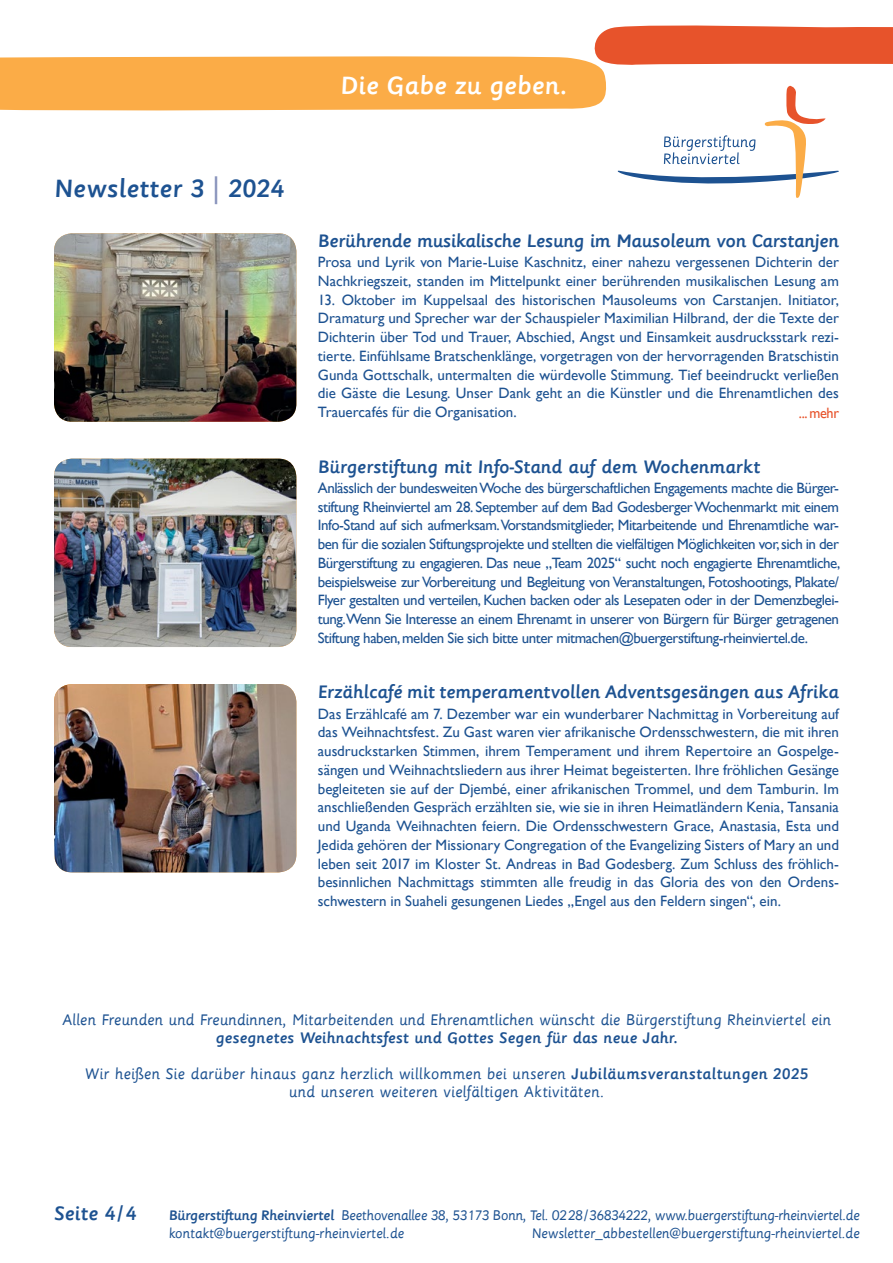
<style>
.page{position:relative;width:893px;height:1263px;background:#fff}
.page>*{position:absolute;margin:0;border:0;box-sizing:border-box;transform-origin:0 0}
.t1{font:500 27px "Sassoon Primary Com";letter-spacing:.005em;color:#1d5291}
.t2{font:500 27px "Sassoon Primary Com";color:#fff}
.t3{font:500 21px "Sassoon Primary Com";letter-spacing:.005em;color:#1d5291}
.t4{font:500 19.5px "Sassoon Primary Com";letter-spacing:-.015em;color:#1d5291}
.t5{font:16.5px/18px "Sassoon Primary Com";color:#1d5291;text-align:center}
.t6{font:15px/18.8px "Gill Sans";color:#1d5291;text-align:justify}
.t7{font:15px "Gill Sans";color:#e7532b;scale:.95 1}
.t8{font:14.85px "Sassoon Primary Com";letter-spacing:-.01em;color:#1d5291}
.s1{color:#8792bb}
.s2{font-weight:500}
</style>
<div class="page">
<svg style="left:0;top:25px;width:893px;height:173px"></svg>
<img style="left:54px;top:233px;width:242px;height:189px">
<img style="left:54px;top:459px;width:242px;height:188px">
<img style="left:54px;top:684px;width:242px;height:188px">
<h1 class="t1" style="left:54px;top:173px;width:231px">Newsletter 3 <span class="s1">|</span> 2024</h1>
<h1 class="t2" style="left:340px;top:70px;width:228px">Die Gabe zu geben.</h1>
<p class="t4" style="left:318px;top:230px;width:523px">Berührende musikalische Lesung im Mausoleum von Carstanjen</p>
<p class="t6" style="left:318px;top:253px;width:523px">Prosa und Lyrik von Marie-Luise Kaschnitz, einer nahezu vergessenen Dichterin der<br>Nachkriegszeit, standen im Mittelpunkt einer berührenden musikalischen Lesung am</p>
<p class="t6" style="left:318px;top:290px;width:523px">13. Oktober im Kuppelsaal des historischen Mausoleums von Carstanjen. Initiator, Dramaturg und Sprecher war der Schauspieler Maximilian Hilbrand, der die Texte der Dichterin über Tod und Trauer, Abschied, Angst und Einsamkeit ausdrucksstark rezi&shy;tierte. Einfühlsame Bratschenklänge, vorgetragen von der hervorragenden Bratschistin Gunda Gottschalk, untermalten die würdevolle Stimmung. Tief beeindruckt verließen die Gäste die Lesung. Unser Dank geht an die Künstler und die Ehrenamtlichen des Trauercafés für die Organisation.</p>
<p class="t4" style="left:318px;top:455px;width:444px">Bürgerstiftung mit Info-Stand auf dem Wochenmarkt</p>
<p class="t6" style="left:318px;top:479px;width:524px">Anlässlich der bundesweiten Woche des bürgerschaftlichen Engagements machte die Bürger&shy;stiftung Rheinviertel am 28. September auf dem Bad Godesberger Wochenmarkt mit einem Info-Stand auf sich aufmerksam. Vorstandsmitglieder, Mitarbeitende und Ehrenamtliche war&shy;ben für die sozialen Stiftungsprojekte und stellten die vielfältigen Möglichkeiten vor, sich in der Bürgerstiftung zu engagieren. Das neue „Team 2025“ sucht noch engagierte Ehrenamtliche, beispielsweise zur Vorbereitung und Begleitung von Veranstaltungen, Fotoshootings, Plakate/ Flyer gestalten und verteilen, Kuchen backen oder als Lesepaten oder in der Demenzbeglei&shy;tung.Wenn Sie Interesse an einem Ehrenamt in unserer von Bürgern für Bürger getragenen Stiftung haben, melden Sie sich bitte unter mitmachen@buergerstiftung-rheinviertel.de.</p>
<p class="t4" style="left:318px;top:681px;width:523px">Erzählcafé mit temperamentvollen Adventsgesängen aus Afrika</p>
<p class="t6" style="left:318px;top:704px;width:523px">Das Erzählcafé am 7. Dezember war ein wunderbarer Nachmittag in Vorbereitung auf das Weihnachtsfest. Zu Gast waren vier afrikanische Ordensschwestern, die mit ihren ausdruckstarken Stimmen, ihrem Temperament und ihrem Repertoire an Gospelge&shy;sängen und Weihnachtsliedern aus ihrer Heimat begeisterten. Ihre fröhlichen Gesänge begleiteten sie auf der Djembé, einer afrikanischen Trommel, und dem Tamburin. Im anschließenden Gespräch erzählten sie, wie sie in ihren Heimatländern Kenia, Tansania und Uganda Weihnachten feiern. Die Ordensschwestern Grace, Anastasia, Esta und Jedida gehören der Missionary Congregation of the Evangelizing Sisters of Mary an und leben seit 2017 im Kloster St. Andreas in Bad Godesberg. Zum Schluss des fröhlich&shy;besinnlichen Nachmittags stimmten alle freudig in das Gloria des von den Ordens&shy;schwestern in Suaheli gesungenen Liedes „Engel aus den Feldern singen“, ein.</p>
<p class="t7" style="left:799px;top:404px;width:44px">... mehr</p>
<p class="t5" style="left:62px;top:1011px;width:770px">Allen Freunden und Freundinnen, Mitarbeitenden und Ehrenamtlichen wünscht die Bürgerstiftung Rheinviertel ein <span class="s2">gesegnetes Weihnachtsfest und Gottes Segen für das neue Jahr.</span></p>
<p class="t5" style="left:85px;top:1065px;width:725px">Wir heißen Sie darüber hinaus ganz herzlich willkommen bei unseren <span class="s2">Jubiläumsveranstaltungen 2025</span></p>
<p class="t5" style="left:289px;top:1083px;width:317px">und unseren weiteren vielfältigen Aktivitäten.</p>
<p class="t3" style="left:54px;top:1201px;width:84px">Seite 4/4</p>
<p class="t8" style="left:169px;top:1206px;width:693px"><span class="s2">Bürgerstiftung Rheinviertel</span> Beethovenallee 38, 53173 Bonn, Tel. 0228/36834222, www.buergerstiftung-rheinviertel.de</p>
<p class="t8" style="left:169px;top:1224px;width:237px">kontakt@buergerstiftung-rheinviertel.de</p>
<p class="t8" style="left:532px;top:1224px;width:329px">Newsletter_abbestellen@buergerstiftung-rheinviertel.de</p>
</div>
